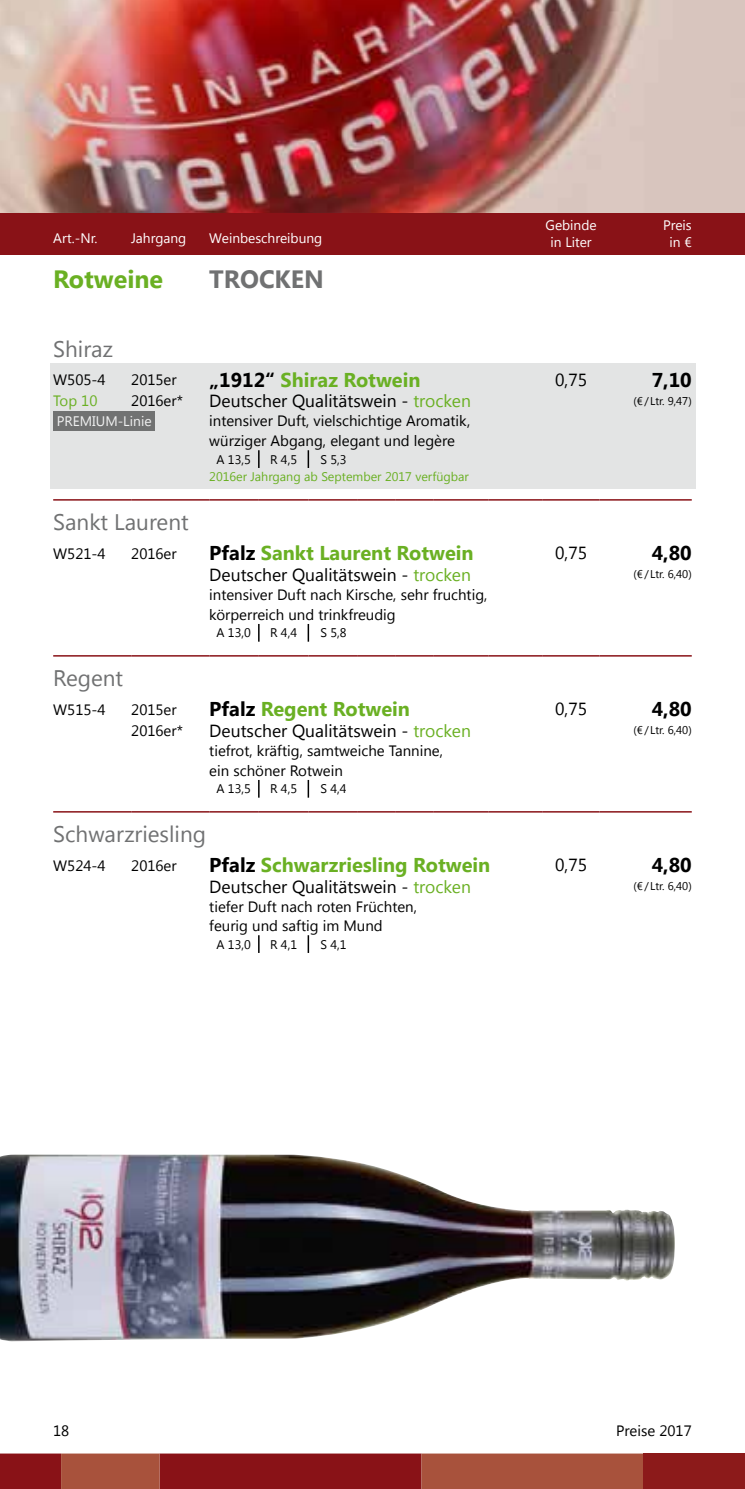
<style>
.page{position:relative;width:745px;height:1489px;background:#fff}
.page>*{position:absolute;margin:0;border:0;box-sizing:border-box;transform-origin:0 0}
.t1{font:700 25px "Segoe UI";color:#6ab023}
.t2{font:700 25px "Segoe UI";color:#707172}
.t3{font:22.5px "Segoe UI";color:#707172}
.t4{font:700 20px "Segoe UI";color:#6ab023}
.t5{font:700 20px "Segoe UI";color:#000}
.t6{font:17.5px "Segoe UI";color:#000}
.t7{font:15px/19.5px "Segoe UI";color:#000}
.t8{font:15px "Segoe UI";color:#6ab023}
.t9{font:13.75px/17.5px "Segoe UI";color:#fff;text-align:center}
.t10{font:12.5px "Segoe UI";color:#000}
.t11{font:12.5px "Segoe UI";color:#6ab023}
.t12{font:11.25px "Segoe UI";color:#000}
.s1{color:#000}
.s2{color:#6ab023}
</style>
<div class="page">
<div style="left:0;top:213px;width:744px;height:42px;background:#891217"></div>
<div style="left:50px;top:364px;width:645px;height:125px;background:#e3e4e4"></div>
<svg style="left:0;top:1453px;width:643px;height:35px;background:#9a352c"></svg>
<div style="left:643px;top:1453px;width:101px;height:35px;background:#8c1a1a"></div>
<hr style="left:53px;top:499px;width:78px;height:1px;background:#891217">
<hr style="left:131px;top:499px;width:78px;height:1px;background:#891217">
<hr style="left:209px;top:499px;width:50px;height:1px;background:#891217">
<hr style="left:259px;top:499px;width:49px;height:1px;background:#891217">
<hr style="left:308px;top:499px;width:49px;height:1px;background:#891217">
<hr style="left:357px;top:499px;width:38px;height:1px;background:#891217">
<hr style="left:395px;top:499px;width:38px;height:1px;background:#891217">
<hr style="left:433px;top:499px;width:55px;height:1px;background:#891217">
<hr style="left:488px;top:499px;width:54px;height:1px;background:#891217">
<hr style="left:542px;top:499px;width:57px;height:1px;background:#891217">
<hr style="left:599px;top:499px;width:92px;height:1px;background:#891217">
<hr style="left:53px;top:655px;width:78px;height:1px;background:#891217">
<hr style="left:131px;top:655px;width:78px;height:1px;background:#891217">
<hr style="left:209px;top:655px;width:50px;height:1px;background:#891217">
<hr style="left:259px;top:655px;width:49px;height:1px;background:#891217">
<hr style="left:308px;top:655px;width:49px;height:1px;background:#891217">
<hr style="left:357px;top:655px;width:38px;height:1px;background:#891217">
<hr style="left:395px;top:655px;width:38px;height:1px;background:#891217">
<hr style="left:433px;top:655px;width:55px;height:1px;background:#891217">
<hr style="left:488px;top:655px;width:54px;height:1px;background:#891217">
<hr style="left:542px;top:655px;width:57px;height:1px;background:#891217">
<hr style="left:599px;top:655px;width:92px;height:1px;background:#891217">
<hr style="left:53px;top:811px;width:78px;height:1px;background:#891217">
<hr style="left:131px;top:811px;width:78px;height:1px;background:#891217">
<hr style="left:209px;top:811px;width:50px;height:1px;background:#891217">
<hr style="left:259px;top:811px;width:49px;height:1px;background:#891217">
<hr style="left:308px;top:811px;width:49px;height:1px;background:#891217">
<hr style="left:357px;top:811px;width:38px;height:1px;background:#891217">
<hr style="left:395px;top:811px;width:38px;height:1px;background:#891217">
<hr style="left:433px;top:811px;width:55px;height:1px;background:#891217">
<hr style="left:488px;top:811px;width:54px;height:1px;background:#891217">
<hr style="left:542px;top:811px;width:57px;height:1px;background:#891217">
<hr style="left:599px;top:811px;width:92px;height:1px;background:#891217">
<svg style="left:258px;top:935px;width:1px;height:17px"></svg>
<svg style="left:307px;top:935px;width:2px;height:17px"></svg>
<svg style="left:258px;top:780px;width:1px;height:17px"></svg>
<svg style="left:307px;top:780px;width:2px;height:17px"></svg>
<svg style="left:258px;top:624px;width:1px;height:17px"></svg>
<svg style="left:307px;top:624px;width:2px;height:17px"></svg>
<svg style="left:258px;top:450px;width:1px;height:18px"></svg>
<svg style="left:307px;top:450px;width:2px;height:18px"></svg>
<div style="left:53px;top:411px;width:102px;height:20px;background:#717272"></div>
<img style="left:0;top:0;width:744px;height:213px">
<img style="left:0;top:1154px;width:674px;height:187px">
<p class="t9" style="left:53px;top:228px;width:46px">Art.-Nr.</p>
<p class="t9" style="left:131px;top:228px;width:57px">Jahrgang</p>
<p class="t9" style="left:209px;top:228px;width:114px">Weinbeschreibung</p>
<h1 class="t1" style="left:53px;top:261px;width:111px">Rotweine</h1>
<h1 class="t2" style="left:209px;top:261px;width:116px">TROCKEN</h1>
<p class="t9" style="left:545px;top:215px;width:53px">Gebinde in Liter</p>
<p class="t9" style="left:662px;top:215px;width:30px">Preis in €</p>
<h2 class="t3" style="left:53px;top:333px;width:61px">Shiraz</h2>
<p class="t7" style="left:53px;top:369px;width:54px">W505-4</p>
<p class="t7" style="left:131px;top:369px;width:47px">2015er</p>
<h3 class="t4" style="left:209px;top:365px;width:213px"><span class="s1">„1912“</span> Shiraz Rotwein</h3>
<p class="t6" style="left:554px;top:367px;width:34px">0,75</p>
<h3 class="t5" style="left:651px;top:365px;width:41px">7,10</h3>
<p class="t8" style="left:53px;top:390px;width:46px">Top 10</p>
<p class="t7" style="left:131px;top:390px;width:53px">2016er*</p>
<p class="t6" style="left:209px;top:388px;width:263px">Deutscher Qualitätswein - <span class="s2">trocken</span></p>
<p class="t12" style="left:633px;top:393px;width:60px">(€/ Ltr. 9,47)</p>
<p class="t7" style="left:209px;top:411px;width:262px">intensiver Duft, vielschichtige Aromatik, würziger Abgang, elegant und legère</p>
<p class="t10" style="left:216px;top:450px;width:36px">A 13,5</p>
<p class="t10" style="left:270px;top:450px;width:29px">R 4,5</p>
<p class="t10" style="left:320px;top:450px;width:28px">S 5,3</p>
<p class="t11" style="left:209px;top:468px;width:261px">2016er Jahrgang ab September 2017 verfügbar</p>
<h2 class="t3" style="left:53px;top:507px;width:137px">Sankt Laurent</h2>
<p class="t7" style="left:53px;top:542px;width:54px">W521-4</p>
<p class="t7" style="left:131px;top:542px;width:47px">2016er</p>
<h3 class="t4" style="left:209px;top:539px;width:266px"><span class="s1">Pfalz</span> Sankt Laurent Rotwein</h3>
<p class="t6" style="left:554px;top:541px;width:34px">0,75</p>
<h3 class="t5" style="left:651px;top:539px;width:41px">4,80</h3>
<p class="t6" style="left:209px;top:562px;width:263px">Deutscher Qualitätswein - <span class="s2">trocken</span></p>
<p class="t12" style="left:633px;top:566px;width:60px">(€/ Ltr. 6,40)</p>
<p class="t7" style="left:209px;top:584px;width:279px">intensiver Duft nach Kirsche, sehr fruchtig, körperreich und trinkfreudig</p>
<p class="t10" style="left:216px;top:624px;width:36px">A 13,0</p>
<p class="t10" style="left:270px;top:624px;width:29px">R 4,4</p>
<p class="t10" style="left:320px;top:624px;width:28px">S 5,8</p>
<h2 class="t3" style="left:53px;top:662px;width:71px">Regent</h2>
<p class="t7" style="left:53px;top:698px;width:54px">W515-4</p>
<p class="t7" style="left:131px;top:698px;width:47px">2015er</p>
<h3 class="t4" style="left:209px;top:695px;width:202px"><span class="s1">Pfalz</span> Regent Rotwein</h3>
<p class="t6" style="left:554px;top:697px;width:34px">0,75</p>
<h3 class="t5" style="left:651px;top:695px;width:41px">4,80</h3>
<p class="t7" style="left:131px;top:720px;width:53px">2016er*</p>
<p class="t6" style="left:209px;top:718px;width:263px">Deutscher Qualitätswein - <span class="s2">trocken</span></p>
<p class="t12" style="left:633px;top:722px;width:60px">(€/ Ltr. 6,40)</p>
<p class="t7" style="left:209px;top:740px;width:235px">tiefrot, kräftig, samtweiche Tannine, ein schöner Rotwein</p>
<p class="t10" style="left:216px;top:780px;width:36px">A 13,5</p>
<p class="t10" style="left:270px;top:780px;width:29px">R 4,5</p>
<p class="t10" style="left:320px;top:780px;width:28px">S 4,4</p>
<h2 class="t3" style="left:53px;top:818px;width:154px">Schwarzriesling</h2>
<p class="t7" style="left:53px;top:854px;width:54px">W524-4</p>
<p class="t7" style="left:131px;top:854px;width:47px">2016er</p>
<h3 class="t4" style="left:209px;top:850px;width:282px"><span class="s1">Pfalz</span> Schwarzriesling Rotwein</h3>
<p class="t6" style="left:554px;top:853px;width:34px">0,75</p>
<h3 class="t5" style="left:651px;top:850px;width:41px">4,80</h3>
<p class="t6" style="left:209px;top:874px;width:263px">Deutscher Qualitätswein - <span class="s2">trocken</span></p>
<p class="t12" style="left:633px;top:878px;width:60px">(€/ Ltr. 6,40)</p>
<p class="t7" style="left:209px;top:896px;width:209px">tiefer Duft nach roten Früchten, feurig und saftig im Mund</p>
<p class="t10" style="left:216px;top:935px;width:36px">A 13,0</p>
<p class="t10" style="left:270px;top:935px;width:29px">R 4,1</p>
<p class="t10" style="left:320px;top:935px;width:28px">S 4,1</p>
<p class="t9" style="left:57px;top:412px;width:96px">PREMIUM-Linie</p>
<p class="t7" style="left:53px;top:1420px;width:18px">18</p>
<p class="t7" style="left:615px;top:1420px;width:77px">Preise 2017</p>
</div>
